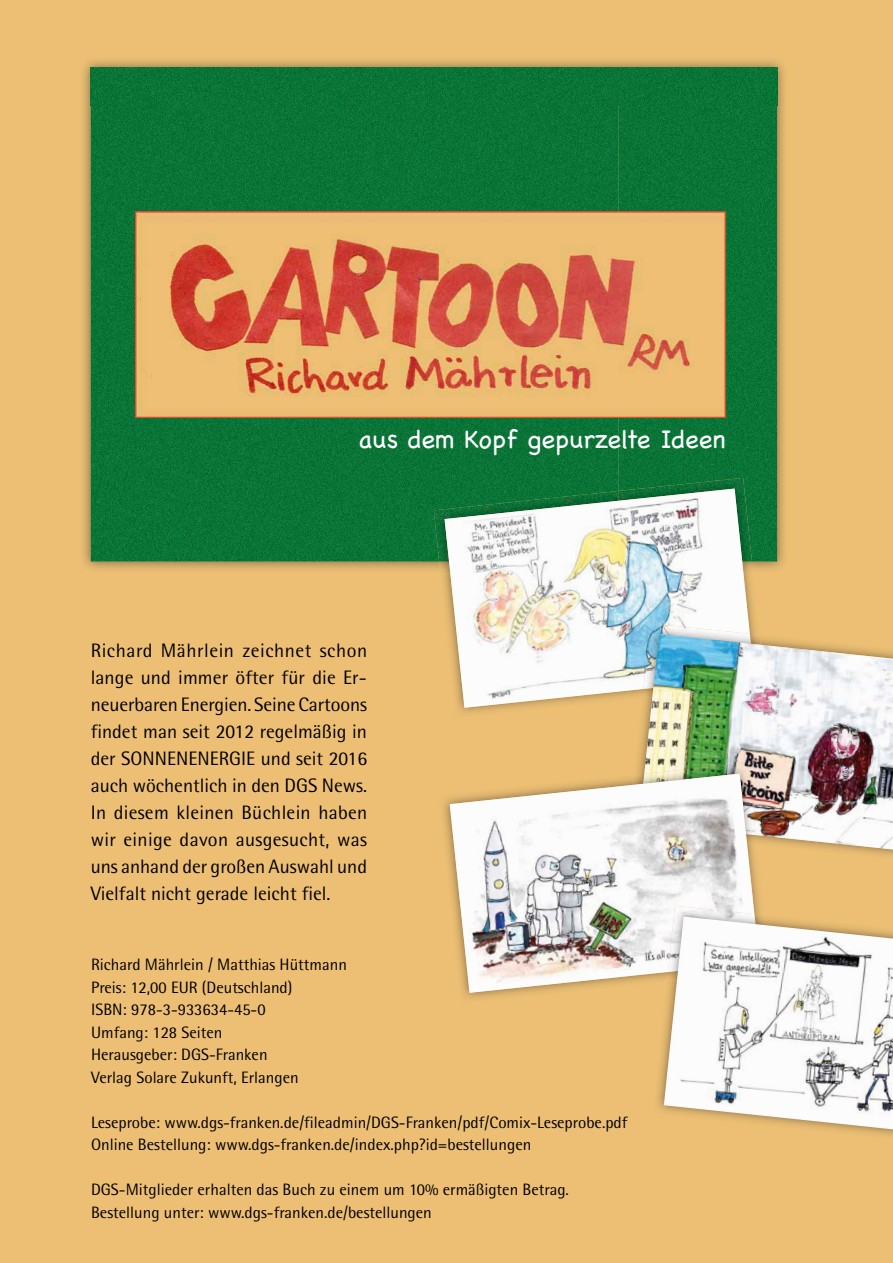
<style>
.page{position:relative;width:893px;height:1263px;background:#edbf75}
.page>*{position:absolute;margin:0;border:0;box-sizing:border-box;transform-origin:0 0}
.t1{font:25.95px "Chalkboard";color:#fff}
.t2{font:19.5px/27px "Rotis Semi Sans Std";color:#000;text-align:justify}
.t3{font:16.5px/22.5px "Rotis Semi Sans Std";color:#000}
</style>
<div class="page">
<img style="left:83px;top:60px;width:702px;height:510px">
<img style="left:91px;top:68px;width:686px;height:494px">
<img style="left:136px;top:212px;width:590px;height:206px">
<img style="left:434px;top:491px;width:11px;height:71px">
<img style="left:619px;top:478px;width:133px;height:11px">
<img style="left:445px;top:489px;width:309px;height:219px">
<img style="left:634px;top:635px;width:259px;height:221px">
<img style="left:643px;top:623px;width:108px;height:11px">
<img style="left:639px;top:634px;width:254px;height:215px">
<img style="left:443px;top:798px;width:81px;height:201px">
<img style="left:759px;top:843px;width:5px;height:71px">
<img style="left:643px;top:763px;width:113px;height:11px">
<img style="left:450px;top:774px;width:309px;height:219px">
<img style="left:653px;top:915px;width:240px;height:221px">
<img style="left:668px;top:906px;width:91px;height:10px">
<svg style="left:664px;top:916px;width:229px;height:213px;background:#e5e1d9"></svg>
<h1 class="t1" style="left:359px;top:424px;width:369px">aus dem Kopf gepurzelte Ideen</h1>
<p class="t2" style="left:91px;top:636px;width:278px">Richard Mährlein zeichnet schon lange und immer öfter für die Er&shy;neuerbaren Energien. Seine Cartoons findet man seit 2012 regelmäßig in der SONNENENERGIE und seit 2016 auch wöchentlich in den DGS News.<br>In diesem kleinen Bü chlein haben wir einige davon ausgesucht, was uns anhand der großen Auswahl und Vielfalt nicht gerade leicht fiel.</p>
<p class="t3" style="left:91px;top:953px;width:257px">Richard Mährlein / Matthias Hü ttmann<br>Preis: 12,00 EUR (Deutschland)<br>ISBN: 978-3-933634-45-0<br>Umfang: 128 Seiten<br>Herausgeber: DGS-Franken<br>Verlag Solare Zukunft, Erlangen</p>
<p class="t3" style="left:91px;top:1111px;width:538px">Leseprobe: www.dgs-franken.de/fileadmin/DGS-Franken/pdf/Comix-Leseprobe.pdf<br>Online Bestellung: www.dgs-franken.de/index.php?id=bestellungen</p>
<p class="t3" style="left:91px;top:1178px;width:479px">DGS-Mitglieder erhalten das Buch zu einem um 10% ermäßigten Betrag.<br>Bestellung unter: www.dgs-franken.de/bestellungen</p>
</div>
